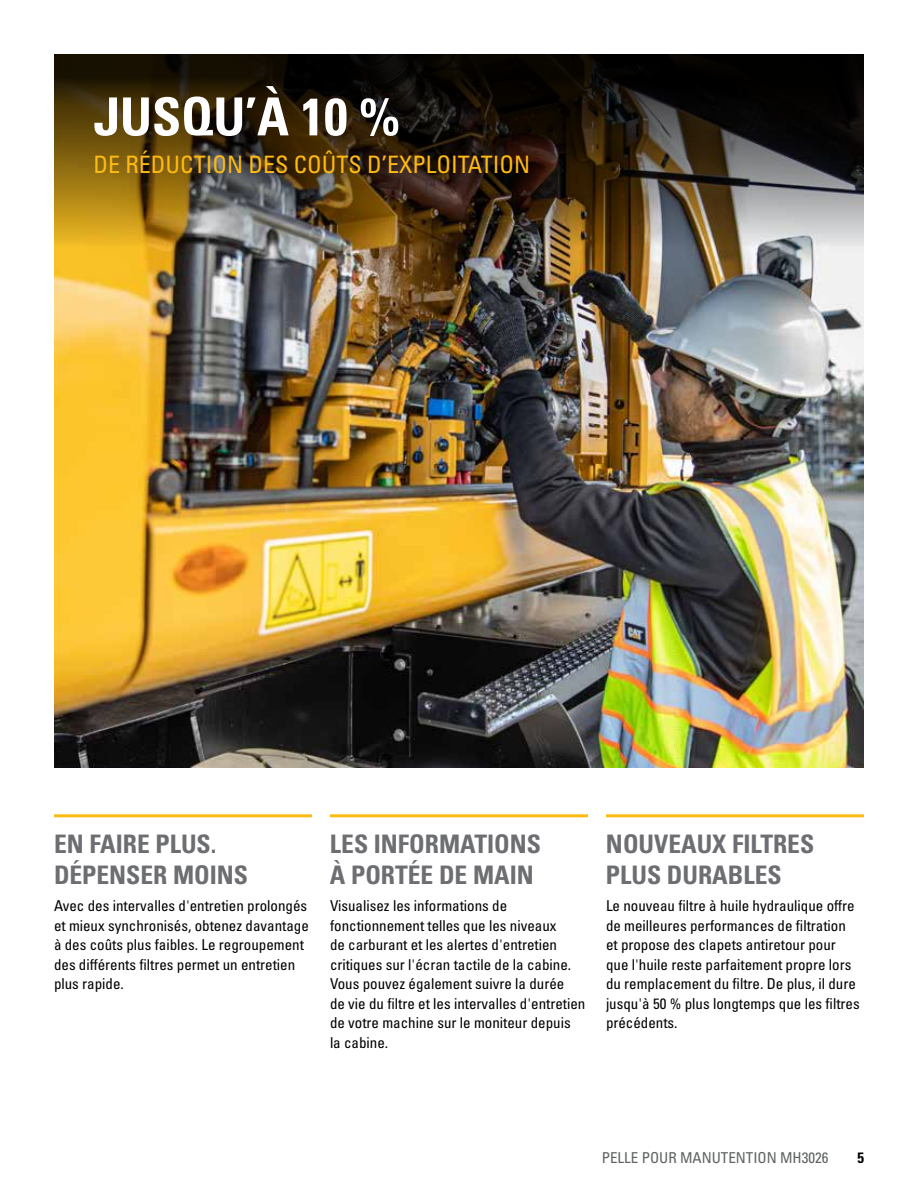
<style>
.page{position:relative;width:918px;height:1188px;background:#fff}
.page>*{position:absolute;margin:0;border:0;box-sizing:border-box;transform-origin:0 0}
.t1{font:52.5px "Univers LTCYR 67 Bold Cond";color:#fff}
.t2{font:25.5px/30.6px "Univers LTCYR 67 Bold Cond";color:#6d6e71}
.t3{font:condensed 24px "Univers LTCYR 57";color:#fdba12}
.t4{font:condensed 15px/19.5px "Univers LTCYR 57";color:#000}
.t5{font:condensed 15px "Univers LTCYR 57";color:#5e6263}
.t6{font:15px "Univers LTCYR 67 Bold Cond";color:#000}
</style>
<div class="page">
<img style="left:54px;top:546px;width:810px;height:222px">
<img style="left:54px;top:54px;width:810px;height:492px">
<hr style="left:54px;top:814px;width:258px;height:3px;background:#fdba12">
<hr style="left:330px;top:814px;width:258px;height:3px;background:#fdba12">
<hr style="left:606px;top:814px;width:258px;height:3px;background:#fdba12">
<h1 class="t1" style="left:94px;top:85px;width:308px">JUSQU’À 10 %</h1>
<h3 class="t3" style="left:94px;top:149px;width:438px">DE RÉDUCTION DES COÛTS D’EXPLOITATION</h3>
<h2 class="t2" style="left:54px;top:828px;width:196px">EN FAIRE PLUS.<br>DÉPENSER MOINS</h2>
<h2 class="t2" style="left:606px;top:828px;width:210px">NOUVEAUX FILTRES<br>PLUS DURABLES</h2>
<h2 class="t2" style="left:330px;top:828px;width:212px">LES INFORMATIONS<br>À PORTÉE DE MAIN</h2>
<p class="t4" style="left:330px;top:896px;width:257px">Visualisez les informations de fonctionnement telles que les niveaux<br>de carburant et les alertes d'entretien critiques sur l'écran tactile de la cabine.<br>Vous pouvez également suivre la durée<br>de vie du filtre et les intervalles d'entretien de votre machine sur le moniteur depuis la cabine.</p>
<p class="t4" style="left:54px;top:896px;width:256px">Avec des intervalles d'entretien prolongés et mieux synchronisés, obtenez davantage à des coûts plus faibles. Le regroupement des différents filtres permet un entretien plus rapide.</p>
<p class="t4" style="left:606px;top:896px;width:255px">Le nouveau filtre à huile hydraulique offre de meilleures performances de filtration et propose des clapets antiretour pour que l'huile reste parfaitement propre lors du remplacement du filtre. De plus, il dure jusqu'à 50 % plus longtemps que les filtres précédents.</p>
<p class="t5" style="left:602px;top:1148px;width:228px">PELLE POUR MANUTENTION MH3026</p>
<p class="t6" style="left:857px;top:1148px;width:8px">5</p>
</div>
